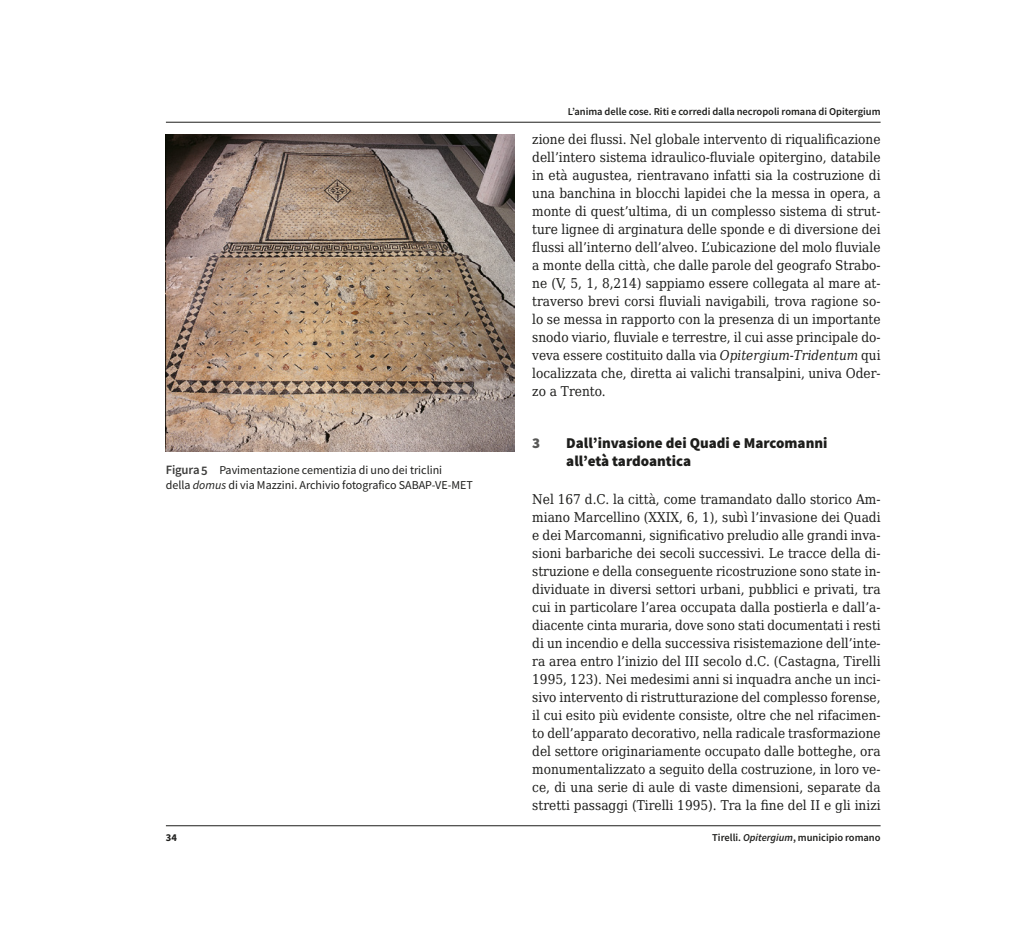
<style>
.page{position:relative;width:1021px;height:936px;background:#fff}
.page>*{position:absolute;margin:0;border:0;box-sizing:border-box;transform-origin:0 0}
.t1{font:900 15px/17.9px "Source Sans Pro";color:#1d1d1b}
.t2{font:900 15px "Source Sans Pro";color:#575756}
.t3{font:13.5px/18px "DejaVu Serif Condensed";color:#1d1d1b;text-align:justify}
.t4{font:12px/15px "Source Sans Pro";color:#1d1d1b}
.t5{font:600 10.5px "Source Sans Pro";color:#1d1d1b}
.t6{font:700 10.5px "Source Sans Pro";color:#1d1d1b}
.s1{font-weight:600;font-size:12.75px;color:#3c3c3b}
.s2{font-style:italic}
</style>
<div class="page">
<hr style="left:166px;top:825px;width:714px;height:1px;background:#1d1d1b">
<hr style="left:166px;top:122px;width:714px;height:1px;background:#1d1d1b">
<img style="left:166px;top:134px;width:348px;height:317px">
<p class="t4" style="left:166px;top:463px;width:308px"><span class="s1">Figura 5</span> Pavimentazione cementizia di uno dei triclini<br>della <span class="s2">domus</span> di via Mazzini. Archivio fotografico SABAP-VE-MET</p>
<p class="t5" style="left:568px;top:105px;width:314px">L’anima delle cose. Riti e corredi dalla necropoli romana di Opitergium</p>
<p class="t3" style="left:532px;top:130px;width:350px">zione dei flussi. Nel globale intervento di riqualificazione dell’intero sistema idraulico-fluviale opitergino, databile in età augustea, rientravano infatti sia la costruzione di una banchina in blocchi lapidei che la messa in opera, a monte di quest’ultima, di un complesso sistema di strut&shy;ture lignee di arginatura delle sponde e di diversione dei flussi all’interno dell’alveo. L’ubicazione del molo fluviale a monte della città, che dalle parole del geografo Strabo&shy;ne (V, 5, 1, 8,214) sappiamo essere collegata al mare at&shy;traverso brevi corsi fluviali navigabili, trova ragione so&shy;lo se messa in rapporto con la presenza di un importante snodo viario, fluviale e terrestre, il cui asse principale do&shy;veva essere costituito dalla via <span class="s2">Opitergium</span>-<span class="s2">Tridentum</span> qui localizzata che, diretta ai valichi transalpini, univa Oder&shy;zo a Trento.</p>
<p class="t2" style="left:532px;top:432px;width:10px">3</p>
<p class="t1" style="left:566px;top:434px;width:263px">Dall’invasione dei Quadi e Marcomanni all’età tardoantica</p>
<p class="t3" style="left:532px;top:490px;width:350px">Nel 167 d.C. la città, come tramandato dallo storico Am&shy;miano Marcellino (XXIX, 6, 1), subì l’invasione dei Quadi e dei Marcomanni, significativo preludio alle grandi inva&shy;sioni barbariche dei secoli successivi. Le tracce della di&shy;struzione e della conseguente ricostruzione sono state in&shy;dividuate in diversi settori urbani, pubblici e privati, tra cui in particolare l’area occupata dalla postierla e dall’a&shy;diacente cinta muraria, dove sono stati documentati i resti di un incendio e della successiva risistemazione dell’inte&shy;ra area entro l’inizio del III secolo d.C. (Castagna, Tirelli 1995, 123). Nei medesimi anni si inquadra anche un inci&shy;sivo intervento di ristrutturazione del complesso forense, il cui esito più evidente consiste, oltre che nel rifacimen&shy;to dell’apparato decorativo, nella radicale trasformazione del settore originariamente occupato dalle botteghe, ora monumentalizzato a seguito della costruzione, in loro ve&shy;ce, di una serie di aule di vaste dimensioni, separate da stretti passaggi (Tirelli 1995). Tra la fine del II e gli inizi</p>
<p class="t6" style="left:166px;top:830px;width:13px">34</p>
<p class="t5" style="left:712px;top:830px;width:170px">Tirelli. <span class="s2">Opitergium</span>, municipio romano</p>
</div>
